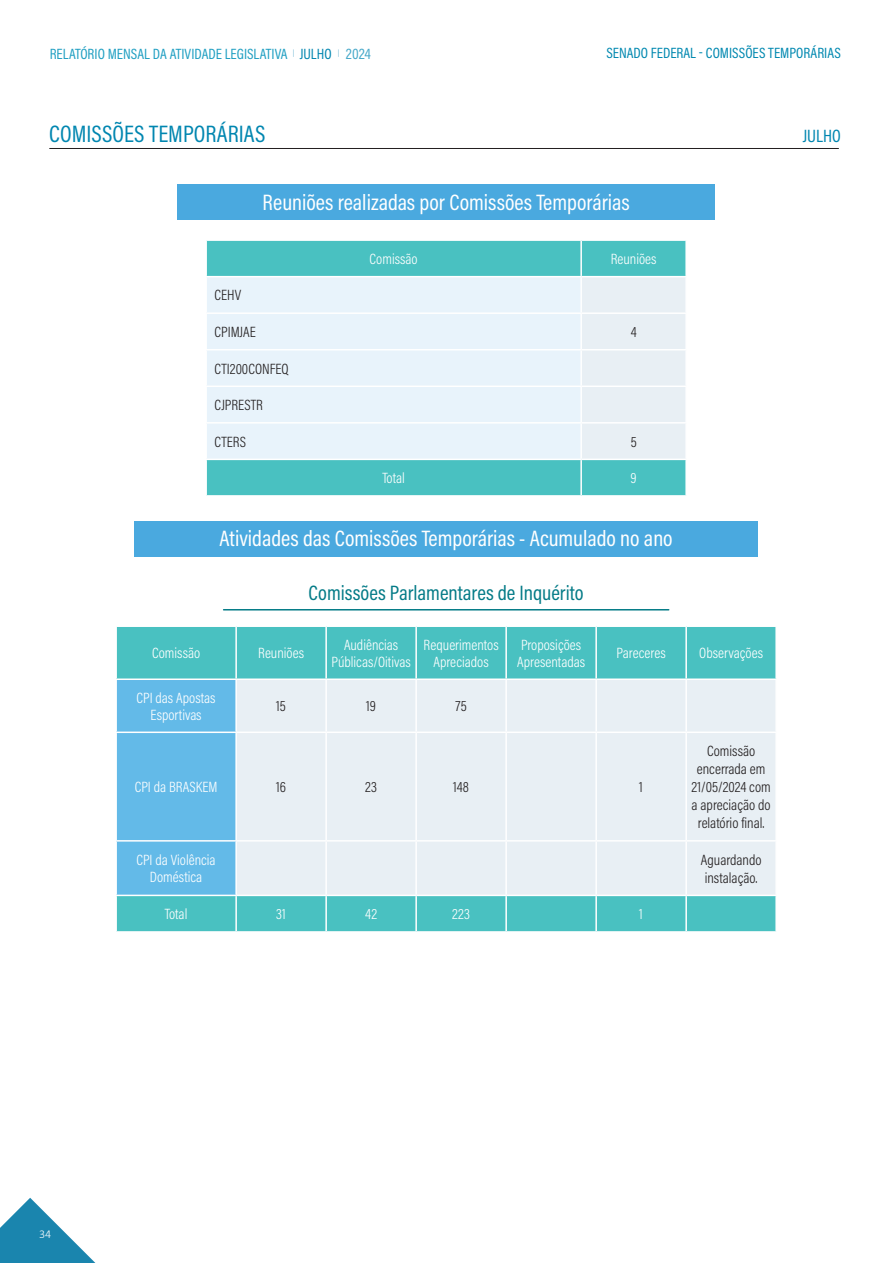
<style>
.page{position:relative;width:893px;height:1263px;background:#fff}
.page>*{position:absolute;margin:0;border:0;box-sizing:border-box;transform-origin:0 0}
.t1{font:24px "Acumin Pro Cond";color:#0086b0}
.t2{font:22.5px "Acumin Pro Cond";color:#fff}
.t3{font:21px "Acumin Pro Cond";color:#047b87}
.t4{font:18px "Acumin Pro Cond";color:#0086b0}
.t5{font:300 15px/16.5px "Acumin Pro Cond";color:#fff;text-align:center}
.t6{font:300 15px/18px "Acumin Pro Cond";color:#231f20;text-align:center}
.t7{font:15px "Acumin Pro Cond";color:#209fc2}
.t8{font:15px "Acumin Pro Cond";color:#0088b0}
.t9{font:300 12px "Calibri";color:#fff}
.s1{color:#0086b0}
.s2{color:#46a8c9}
</style>
<div class="page">
<svg style="left:0;top:1198px;width:96px;height:65px"></svg>
<div style="left:178px;top:185px;width:537px;height:35px;background:#4aa9df"></div>
<div style="left:135px;top:521px;width:623px;height:35px;background:#4aa9df"></div>
<hr style="left:224px;top:609px;width:445px;height:1px;background:#047b87">
<div style="left:207px;top:241px;width:478px;height:254px;background:#49c1c1"></div>
<div style="left:207px;top:277px;width:373px;height:182px;background:#e8f3fb"></div>
<div style="left:582px;top:277px;width:103px;height:182px;background:#e8eff4"></div>
<hr style="left:580px;top:241px;width:2px;height:35px;background:#fff">
<hr style="left:205px;top:276px;width:376px;height:1px;background:#fff">
<hr style="left:581px;top:276px;width:106px;height:1px;background:#fff">
<hr style="left:580px;top:277px;width:2px;height:35px;background:#fff">
<hr style="left:205px;top:312px;width:376px;height:2px;background:#fff">
<hr style="left:581px;top:312px;width:106px;height:2px;background:#fff">
<hr style="left:580px;top:314px;width:2px;height:35px;background:#fff">
<hr style="left:205px;top:349px;width:376px;height:1px;background:#fff">
<hr style="left:581px;top:349px;width:106px;height:1px;background:#fff">
<hr style="left:580px;top:350px;width:2px;height:35px;background:#fff">
<hr style="left:205px;top:385px;width:376px;height:2px;background:#fff">
<hr style="left:581px;top:385px;width:106px;height:2px;background:#fff">
<hr style="left:580px;top:387px;width:2px;height:35px;background:#fff">
<hr style="left:205px;top:422px;width:376px;height:2px;background:#fff">
<hr style="left:581px;top:422px;width:106px;height:2px;background:#fff">
<hr style="left:580px;top:424px;width:2px;height:35px;background:#fff">
<hr style="left:205px;top:459px;width:376px;height:1px;background:#fff">
<hr style="left:581px;top:459px;width:106px;height:1px;background:#fff">
<hr style="left:580px;top:460px;width:2px;height:35px;background:#fff">
<div style="left:117px;top:627px;width:658px;height:304px;background:#49c1c1"></div>
<div style="left:117px;top:680px;width:118px;height:215px;background:#63bae8"></div>
<div style="left:237px;top:680px;width:538px;height:215px;background:#e8eff4"></div>
<hr style="left:235px;top:627px;width:2px;height:51px;background:#fff">
<hr style="left:325px;top:627px;width:2px;height:51px;background:#fff">
<hr style="left:415px;top:627px;width:2px;height:51px;background:#fff">
<hr style="left:505px;top:627px;width:2px;height:51px;background:#fff">
<hr style="left:595px;top:627px;width:2px;height:51px;background:#fff">
<hr style="left:685px;top:627px;width:2px;height:51px;background:#fff">
<hr style="left:115px;top:678px;width:121px;height:2px;background:#fff">
<hr style="left:236px;top:678px;width:90px;height:2px;background:#fff">
<hr style="left:235px;top:680px;width:2px;height:51px;background:#fff">
<hr style="left:326px;top:678px;width:90px;height:2px;background:#fff">
<hr style="left:325px;top:680px;width:2px;height:51px;background:#fff">
<hr style="left:416px;top:678px;width:90px;height:2px;background:#fff">
<hr style="left:415px;top:680px;width:2px;height:51px;background:#fff">
<hr style="left:506px;top:678px;width:90px;height:2px;background:#fff">
<hr style="left:505px;top:680px;width:2px;height:51px;background:#fff">
<hr style="left:596px;top:678px;width:90px;height:2px;background:#fff">
<hr style="left:595px;top:680px;width:2px;height:51px;background:#fff">
<hr style="left:686px;top:678px;width:91px;height:2px;background:#fff">
<hr style="left:685px;top:680px;width:2px;height:51px;background:#fff">
<hr style="left:115px;top:731px;width:121px;height:2px;background:#fff">
<hr style="left:236px;top:731px;width:90px;height:2px;background:#fff">
<hr style="left:235px;top:733px;width:2px;height:107px;background:#fff">
<hr style="left:326px;top:731px;width:90px;height:2px;background:#fff">
<hr style="left:325px;top:733px;width:2px;height:107px;background:#fff">
<hr style="left:416px;top:731px;width:90px;height:2px;background:#fff">
<hr style="left:415px;top:733px;width:2px;height:107px;background:#fff">
<hr style="left:506px;top:731px;width:90px;height:2px;background:#fff">
<hr style="left:505px;top:733px;width:2px;height:107px;background:#fff">
<hr style="left:596px;top:731px;width:90px;height:2px;background:#fff">
<hr style="left:595px;top:733px;width:2px;height:107px;background:#fff">
<hr style="left:686px;top:731px;width:91px;height:2px;background:#fff">
<hr style="left:685px;top:733px;width:2px;height:107px;background:#fff">
<hr style="left:115px;top:840px;width:121px;height:1px;background:#fff">
<hr style="left:236px;top:840px;width:90px;height:1px;background:#fff">
<hr style="left:235px;top:841px;width:2px;height:54px;background:#fff">
<hr style="left:326px;top:840px;width:90px;height:1px;background:#fff">
<hr style="left:325px;top:841px;width:2px;height:54px;background:#fff">
<hr style="left:416px;top:840px;width:90px;height:1px;background:#fff">
<hr style="left:415px;top:841px;width:2px;height:54px;background:#fff">
<hr style="left:506px;top:840px;width:90px;height:1px;background:#fff">
<hr style="left:505px;top:841px;width:2px;height:54px;background:#fff">
<hr style="left:596px;top:840px;width:90px;height:1px;background:#fff">
<hr style="left:595px;top:841px;width:2px;height:54px;background:#fff">
<hr style="left:686px;top:840px;width:91px;height:1px;background:#fff">
<hr style="left:685px;top:841px;width:2px;height:54px;background:#fff">
<hr style="left:115px;top:895px;width:121px;height:1px;background:#fff">
<hr style="left:236px;top:895px;width:90px;height:1px;background:#fff">
<hr style="left:235px;top:896px;width:2px;height:35px;background:#fff">
<hr style="left:326px;top:895px;width:90px;height:1px;background:#fff">
<hr style="left:325px;top:896px;width:2px;height:35px;background:#fff">
<hr style="left:416px;top:895px;width:90px;height:1px;background:#fff">
<hr style="left:415px;top:896px;width:2px;height:35px;background:#fff">
<hr style="left:506px;top:895px;width:90px;height:1px;background:#fff">
<hr style="left:505px;top:896px;width:2px;height:35px;background:#fff">
<hr style="left:596px;top:895px;width:90px;height:1px;background:#fff">
<hr style="left:595px;top:896px;width:2px;height:35px;background:#fff">
<hr style="left:686px;top:895px;width:91px;height:1px;background:#fff">
<hr style="left:685px;top:896px;width:2px;height:35px;background:#fff">
<hr style="left:49px;top:148px;width:790px;height:1px;background:#231f20">
<p class="t7" style="left:50px;top:44px;width:323px">RELATÓRIO MENSAL DA ATIVIDADE LEGISLATIVA <sup>|</sup> <span class="s1">JULHO</span> <sup>|</sup> <span class="s2">2024</span></p>
<p class="t8" style="left:606px;top:43px;width:236px">SENADO FEDERAL - COMISSÕES TEMPORÁRIAS</p>
<h1 class="t1" style="left:49px;top:118px;width:218px">COMISSÕES TEMPORÁRIAS</h1>
<p class="t4" style="left:803px;top:124px;width:40px">JULHO</p>
<h2 class="t2" style="left:263px;top:187px;width:369px">Reuniões realizadas por Comissões Temporárias</h2>
<p class="t5" style="left:370px;top:250px;width:50px">Comissão</p>
<p class="t5" style="left:611px;top:250px;width:48px">Reuniões</p>
<p class="t6" style="left:215px;top:286px;width:28px">CEHV</p>
<p class="t6" style="left:215px;top:323px;width:43px">CPIMJAE</p>
<p class="t6" style="left:631px;top:323px;width:7px">4</p>
<p class="t6" style="left:215px;top:359px;width:76px">CTI200CONFEQ</p>
<p class="t6" style="left:215px;top:396px;width:50px">CJPRESTR</p>
<p class="t6" style="left:215px;top:432px;width:33px">CTERS</p>
<p class="t6" style="left:631px;top:432px;width:8px">5</p>
<p class="t5" style="left:382px;top:469px;width:24px">Total</p>
<p class="t5" style="left:631px;top:469px;width:8px">9</p>
<h2 class="t2" style="left:220px;top:524px;width:455px">Atividades das Comissões Temporárias - Acumulado no ano</h2>
<h3 class="t3" style="left:309px;top:579px;width:277px">Comissões Parlamentares de Inquérito</h3>
<p class="t5" style="left:152px;top:645px;width:50px">Comissão</p>
<p class="t5" style="left:258px;top:645px;width:48px">Reuniões</p>
<p class="t5" style="left:332px;top:636px;width:81px">Audiências<br>Públicas/Oitivas</p>
<p class="t5" style="left:424px;top:636px;width:77px">Requerimentos<br>Apreciados</p>
<p class="t5" style="left:517px;top:636px;width:69px;text-align:left">Proposições<br>Apresentadas</p>
<p class="t5" style="left:617px;top:645px;width:51px">Pareceres</p>
<p class="t5" style="left:699px;top:645px;width:65px">Observações</p>
<p class="t5" style="left:137px;top:689px;width:80px">CPI das Apostas<br>Esportivas</p>
<p class="t6" style="left:276px;top:697px;width:11px">15</p>
<p class="t6" style="left:366px;top:697px;width:11px">19</p>
<p class="t6" style="left:455px;top:697px;width:13px">75</p>
<p class="t5" style="left:135px;top:778px;width:84px">CPI da BRASKEM</p>
<p class="t6" style="left:276px;top:778px;width:11px">16</p>
<p class="t6" style="left:365px;top:778px;width:13px">23</p>
<p class="t6" style="left:453px;top:778px;width:18px">148</p>
<p class="t6" style="left:639px;top:778px;width:5px">1</p>
<p class="t6" style="left:691px;top:742px;width:81px">Comissão encerrada em<br>21/05/2024 com a apreciação do relatório final.</p>
<p class="t5" style="left:137px;top:852px;width:81px">CPI da Violência<br>Doméstica</p>
<p class="t6" style="left:701px;top:850px;width:62px;text-align:left">Aguardando instalação.</p>
<p class="t5" style="left:165px;top:905px;width:24px">Total</p>
<p class="t5" style="left:276px;top:905px;width:11px">31</p>
<p class="t5" style="left:365px;top:905px;width:13px">42</p>
<p class="t5" style="left:452px;top:905px;width:19px">223</p>
<p class="t5" style="left:639px;top:905px;width:5px">1</p>
<p class="t9" style="left:39px;top:1226px;width:14px">34</p>
</div>
